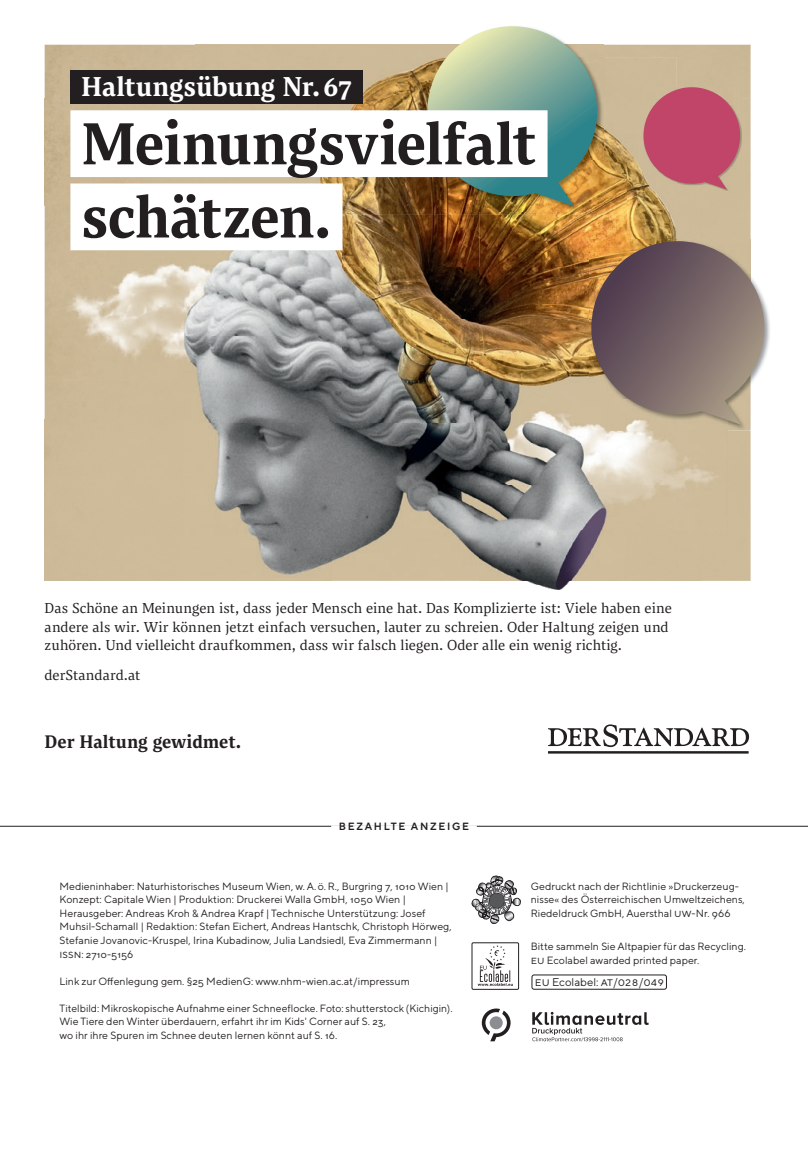
<style>
.page{position:relative;width:808px;height:1149px;background:#fff}
.page>*{position:absolute;margin:0;border:0;box-sizing:border-box;transform-origin:0 0}
.t1{font:600 58.5px/73.2px "ST Matilda Text";letter-spacing:-.02em;color:#231f20}
.t2{font:600 27px "ST Matilda Text";letter-spacing:-.01em;color:#fff}
.t3{font:600 18px "ST Matilda Text";color:#231f20}
.t4{font:14.25px/18.8px "ST Matilda Text";color:#231f20}
.t5{font:11.25px "TT Norms Pro";letter-spacing:.005em;color:#231f20}
.t6{font:10.5px/13.5px "TT Norms Pro";letter-spacing:.005em;color:#231f20}
.t7{font:600 10.5px "TT Norms Pro";letter-spacing:.165em;color:#231f20}
</style>
<div class="page">
<svg style="left:532px;top:1011px;width:117px;height:29px"></svg>
<div style="left:609px;top:45px;width:141px;height:53px;background:#cbb896"></div>
<div style="left:45px;top:98px;width:139px;height:161px;background:#c8b591"></div>
<img style="left:676px;top:190px;width:24px;height:50px">
<img style="left:332px;top:528px;width:368px;height:52px">
<img style="left:475px;top:400px;width:252px;height:129px">
<img style="left:50px;top:247px;width:292px;height:133px">
<img style="left:184px;top:580px;width:492px;height:9px">
<img style="left:184px;top:58px;width:232px;height:52px">
<div style="left:609px;top:58px;width:67px;height:52px;background:#ccb998"></div>
<img style="left:609px;top:110px;width:28px;height:52px">
<img style="left:547px;top:162px;width:80px;height:53px">
<img style="left:627px;top:162px;width:49px;height:78px">
<img style="left:332px;top:215px;width:295px;height:52px">
<img style="left:342px;top:267px;width:248px;height:104px">
<img style="left:184px;top:381px;width:148px;height:199px">
<img style="left:332px;top:371px;width:147px;height:53px">
<img style="left:479px;top:371px;width:111px;height:29px">
<img style="left:332px;top:424px;width:143px;height:104px">
<img style="left:590px;top:240px;width:180px;height:190px">
<svg style="left:591px;top:241px;width:173px;height:183px"></svg>
<svg style="left:416px;top:26px;width:193px;height:180px"></svg>
<svg style="left:637px;top:80px;width:110px;height:109px"></svg>
<svg style="left:548px;top:724px;width:201px;height:29px"></svg>
<div style="left:70px;top:70px;width:293px;height:33px;background:#231f20"></div>
<svg style="left:70px;top:110px;width:477px;height:140px"></svg>
<hr style="left:0;top:825px;width:808px;height:1px;background:#231f20">
<hr style="left:331px;top:825px;width:146px;height:3px;background:#fff">
<svg style="left:482px;top:1008px;width:29px;height:32px"></svg>
<svg style="left:472px;top:875px;width:48px;height:48px"></svg>
<div style="left:532px;top:974px;width:135px;height:15px;border:1px solid #231f20;border-radius:2px"></div>
<svg style="left:478px;top:945px;width:35px;height:40px"></svg>
<div style="left:472px;top:942px;width:47px;height:47px;border:1px solid #231f20"></div>
<h2 class="t2" style="left:81px;top:68px;width:273px">Haltungsübung Nr. 67</h2>
<h1 class="t1" style="left:81px;top:105px;width:457px">Meinungsvielfalt schätzen.</h1>
<p class="t4" style="left:45px;top:598px;width:629px">Das Schöne an Meinungen ist, dass jeder Mensch eine hat. Das Komplizierte ist: Viele haben eine andere als wir. Wir können jetzt einfach versuchen, lauter zu schreien. Oder Haltung zeigen und zuhören. Und vielleicht draufkommen, dass wir falsch liegen. Oder alle ein wenig richtig.</p>
<h3 class="t4" style="left:45px;top:664px;width:97px">derStandard.at</h3>
<h3 class="t3" style="left:45px;top:728px;width:198px">Der Haltung gewidmet.</h3>
<p class="t7" style="left:339px;top:818px;width:132px">BEZAHLTE ANZEIGE</p>
<p class="t6" style="left:60px;top:878px;width:394px">Medieninhaber: Naturhistorisches Museum Wien, w. A. ö. R., Burgring 7, 1010 Wien | Konzept: Capitale Wien | Produktion: Druckerei Walla GmbH, 1050 Wien | Herausgeber: Andreas Kroh &amp; Andrea Krapf | Technische Unterstützung: Josef Muhsil-Schamall | Redaktion: Stefan Eichert, Andreas Hantschk, Christoph Hörweg, Stefanie Jovanovic-Kruspel, Irina Kubadinow, Julia Landsiedl, Eva Zimmermann | ISSN: 2710-5156</p>
<p class="t6" style="left:60px;top:973px;width:352px">Link zur Offenlegung gem. §25 MedienG: www.nhm-wien.ac.at/impressum</p>
<p class="t6" style="left:60px;top:1000px;width:394px">Titelbild: Mikroskopische Aufnahme einer Schneeflocke. Foto: shutterstock (Kichigin).<br>Wie Tiere den Winter überdauern, erfahrt ihr im Kids' Corner auf S. 23,<br>wo ihr ihre Spuren im Schnee deuten lernen könnt auf S. 16.</p>
<p class="t6" style="left:531px;top:878px;width:216px">Gedruckt nach der Richtlinie »Druckerzeug&shy;nisse« des Österreichischen Umweltzeichens,<br>Riedeldruck GmbH, Auersthal UW-Nr. 966</p>
<p class="t6" style="left:531px;top:938px;width:217px">Bitte sammeln Sie Altpapier für das Recycling.<br>EU Ecolabel awarded printed paper.</p>
<p class="t5" style="left:535px;top:974px;width:131px">EU Ecolabel: AT/028/049</p>
</div>
